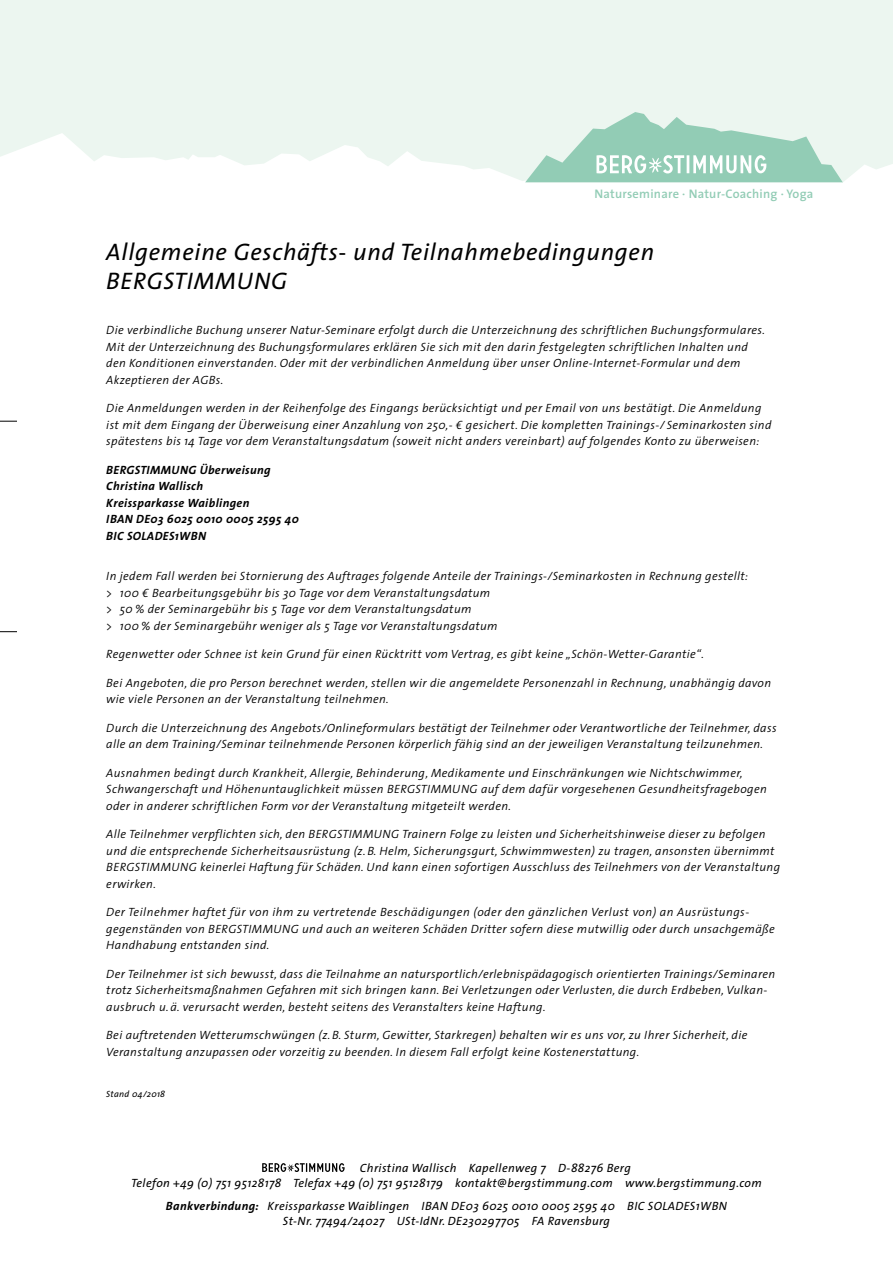
<style>
.page{position:relative;width:893px;height:1263px;background:#fff}
.page>*{position:absolute;margin:0;border:0;box-sizing:border-box;transform-origin:0 0}
.t1{font:italic 24px/28.8px "The Sans";letter-spacing:.03em;color:#000}
.t2{font:600 12.45px "The Sans";letter-spacing:.02em;color:#92ccb5}
.t3{font:italic 300 12px/16.5px "The Sans";letter-spacing:.03em;color:#000}
.t4{font:italic 12px/15px "The Sans";letter-spacing:.03em;color:#000}
.t5{font:italic 700 12px/16.5px "The Sans";letter-spacing:.03em;color:#000}
.t6{font:italic 9px "The Sans";letter-spacing:.03em;color:#000}
.s1{font-weight:700}
</style>
<div class="page">
<svg style="left:0;top:0;width:893px;height:183px;background:#edf6f1"></svg>
<svg style="left:0;top:631px;width:17px;height:1px"></svg>
<svg style="left:0;top:421px;width:17px;height:1px"></svg>
<svg style="left:525px;top:112px;width:318px;height:70px;background:#b9decf"></svg>
<svg style="left:262px;top:1163px;width:83px;height:9px"></svg>
<p class="t2" style="left:594px;top:184px;width:221px">Naturseminare · Natur-Coaching · Yoga</p>
<h1 class="t1" style="left:106px;top:237px;width:549px">Allgemeine Geschäfts- und Teilnahmebedingungen<br>BERGSTIMMUNG</h1>
<p class="t3" style="left:106px;top:321px;width:660px">Die verbindliche Buchung unserer Natur-Seminare erfolgt durch die Unterzeichnung des schriftlichen Buchungsformulares.<br>Mit der Unterzeichnung des Buchungsformulares erklären Sie sich mit den darin festgelegten schriftlichen Inhalten und den Konditionen einverstanden. Oder mit der verbindlichen Anmeldung über unser Online-Internet-Formular und dem Akzeptieren der AGBs.</p>
<p class="t3" style="left:106px;top:399px;width:667px">Die Anmeldungen werden in der Reihenfolge des Eingangs berücksichtigt und per Email von uns bestätigt. Die Anmeldung ist mit dem Eingang der Überweisung einer Anzahlung von 250,- € gesichert. Die kompletten Trainings-/ Seminarkosten sind spätestens bis 14 Tage vor dem Veranstaltungsdatum (soweit nicht anders vereinbart) auf folgendes Konto zu überweisen:</p>
<p class="t5" style="left:106px;top:461px;width:194px">BERGSTIMMUNG Überweisung<br>Christina Wallisch<br>Kreissparkasse Waiblingen<br>IBAN DE03 6025 0010 0005 2595 40<br>BIC SOLADES1WBN</p>
<p class="t3" style="left:106px;top:567px;width:643px">In jedem Fall werden bei Stornierung des Auftrages folgende Anteile der Trainings-/Seminarkosten in Rechnung gestellt: &gt; 100 € Bearbeitungsgebühr bis 30 Tage vor dem Veranstaltungsdatum<br>&gt; 50 % der Seminargebühr bis 5 Tage vor dem Veranstaltungsdatum<br>&gt; 100 % der Seminargebühr weniger als 5 Tage vor Veranstaltungsdatum</p>
<p class="t3" style="left:106px;top:645px;width:599px">Regenwetter oder Schnee ist kein Grund für einen Rücktritt vom Vertrag, es gibt keine „Schön-Wetter-Garantie“.</p>
<p class="t3" style="left:106px;top:674px;width:666px">Bei Angeboten, die pro Person berechnet werden, stellen wir die angemeldete Personenzahl in Rechnung, unabhängig davon wie viele Personen an der Veranstaltung teilnehmen.</p>
<p class="t3" style="left:106px;top:719px;width:672px">Durch die Unterzeichnung des Angebots/Onlineformulars bestätigt der Teilnehmer oder Verantwortliche der Teilnehmer, dass alle an dem Training/Seminar teilnehmende Personen körperlich fähig sind an der jeweiligen Veranstaltung teilzunehmen.</p>
<p class="t3" style="left:106px;top:764px;width:662px">Ausnahmen bedingt durch Krankheit, Allergie, Behinderung, Medikamente und Einschränkungen wie Nichtschwimmer,<br>Schwangerschaft und Höhenuntauglichkeit müssen BERGSTIMMUNG auf dem dafür vorgesehenen Gesundheitsfragebogen oder in anderer schriftlichen Form vor der Veranstaltung mitgeteilt werden.</p>
<p class="t3" style="left:106px;top:825px;width:675px">Alle Teilnehmer verpflichten sich, den BERGSTIMMUNG Trainern Folge zu leisten und Sicherheitshinweise dieser zu befolgen und die entsprechende Sicherheitsausrüstung (z. B. Helm, Sicherungsgurt, Schwimmwesten) zu tragen, ansonsten übernimmt BERGSTIMMUNG keinerlei Haftung für Schäden. Und kann einen sofortigen Ausschluss des Teilnehmers von der Veranstaltung erwirken.</p>
<p class="t3" style="left:106px;top:903px;width:670px">Der Teilnehmer haftet für von ihm zu vertretende Beschädigungen (oder den gänzlichen Verlust von) an Ausrüstungs&shy;gegenständen von BERGSTIMMUNG und auch an weiteren Schäden Dritter sofern diese mutwillig oder durch unsachgemäße<br>Handhabung entstanden sind.</p>
<p class="t3" style="left:106px;top:965px;width:670px">Der Teilnehmer ist sich bewusst, dass die Teilnahme an natursportlich/erlebnispädagogisch orientierten Trainings/Seminaren trotz Sicherheitsmaßnahmen Gefahren mit sich bringen kann. Bei Verletzungen oder Verlusten, die durch Erdbeben, Vulkan&shy;ausbruch u. ä. verursacht werden, besteht seitens des Veranstalters keine Haftung.</p>
<p class="t3" style="left:106px;top:1026px;width:643px">Bei auftretenden Wetterumschwüngen (z. B. Sturm, Gewitter, Starkregen) behalten wir es uns vor, zu Ihrer Sicherheit, die<br>Veranstaltung anzupassen oder vorzeitig zu beenden. In diesem Fall erfolgt keine Kostenerstattung.</p>
<p class="t6" style="left:106px;top:1087px;width:60px">Stand 04/2018</p>
<p class="t4" style="left:131px;top:1160px;width:632px;text-indent:229px">Christina Wallisch Kapellenweg 7 D-88276 Berg<br>Telefon +49 (0) 751 95128178 Telefax +49 (0) 751 95128179 kontakt@bergstimmung.com www.bergstimmung.com</p>
<p class="t4" style="left:166px;top:1197px;width:563px;text-align:center"><span class="s1">Bankverbindung:</span> Kreissparkasse Waiblingen IBAN DE03 6025 0010 0005 2595 40 BIC SOLADES1WBN<br>St-Nr. 77494/24027 USt-IdNr. DE230297705 FA Ravensburg</p>
</div>
